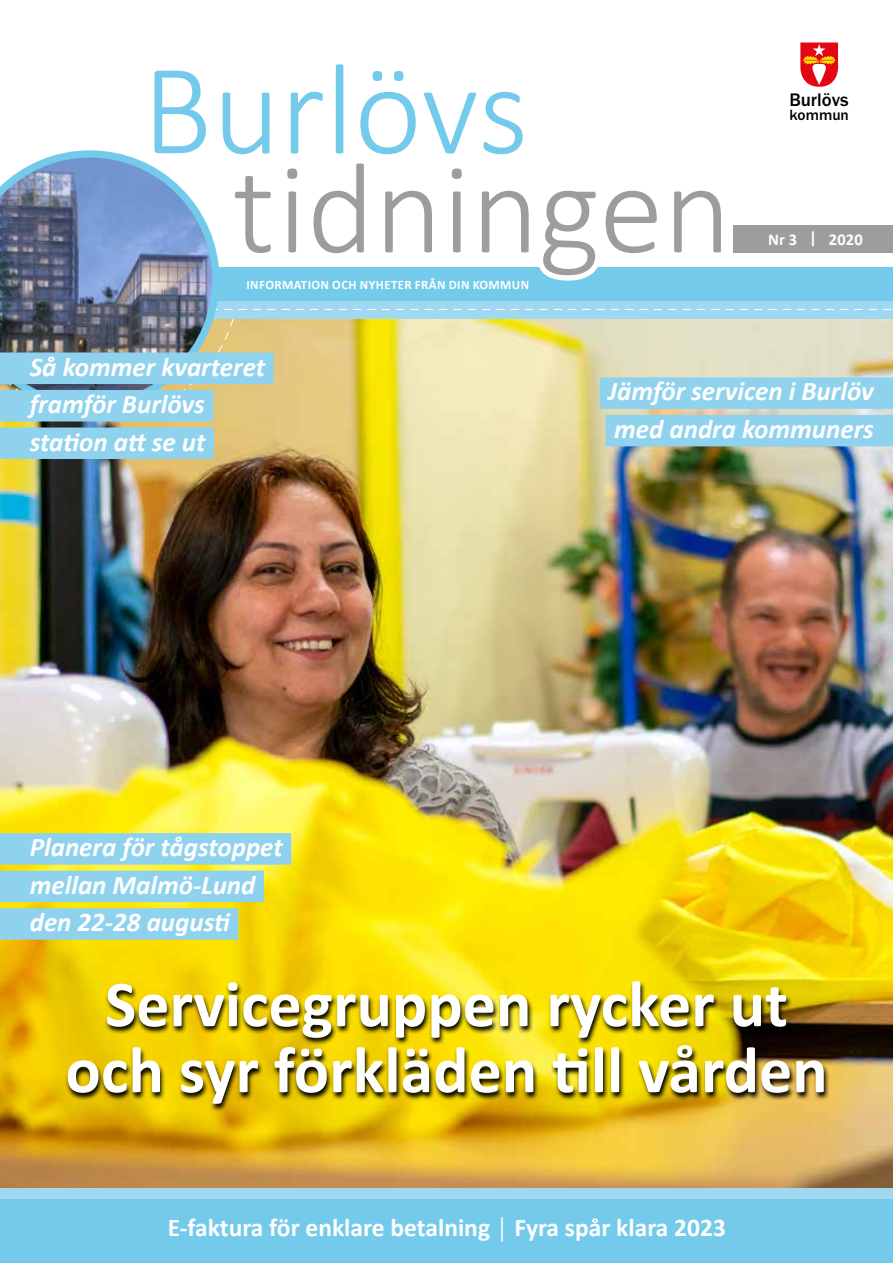
<style>
.page{position:relative;width:893px;height:1263px;background:#fff}
.page>*{position:absolute;margin:0;border:0;box-sizing:border-box;transform-origin:0 0}
.t1{font:300 130.5px/98.9px "Calibri";color:#9d9d9c}
.t2{font:700 66px/66px "Calibri";color:#fff;text-align:center}
.t3{font:italic 700 27px/37.5px "Calibri";color:#fff}
.t4{font:700 25.5px "Calibri";color:#fff}
.t5{font:500 18.75px "Franklin Gothic";color:#000}
.t6{font:700 16.5px "Calibri";letter-spacing:.01em;color:#fff}
.t7{font:500 15.3px "Franklin Gothic";color:#000}
.t8{font:700 12.9px "Calibri";letter-spacing:.03em;color:#fff}
.s1{color:#73caea}
.s2{color:#fff}
</style>
<div class="page">
<img style="left:0;top:418px;width:893px;height:770px">
<div style="left:210px;top:267px;width:683px;height:34px;background:#73caea"></div>
<div style="left:734px;top:225px;width:159px;height:27px;background:#9d9d9c"></div>
<svg style="left:213px;top:301px;width:680px;height:117px;background:#dadbac"></svg>
<svg style="left:65px;top:981px;width:765px;height:130px;background:#ae9706"></svg>
<div style="left:0;top:1197px;width:893px;height:66px;background:#73caea"></div>
<div style="left:0;top:1188px;width:893px;height:11px;background:#9fd8f0"></div>
<svg style="left:800px;top:43px;width:38px;height:44px"></svg>
<img style="left:0;top:150px;width:219px;height:259px">
<div style="left:0;top:352px;width:274px;height:32px;background:#8fd2ee"></div>
<div style="left:0;top:390px;width:213px;height:31px;background:#8fd2ee"></div>
<div style="left:0;top:427px;width:214px;height:32px;background:#8fd2ee"></div>
<div style="left:0;top:833px;width:291px;height:32px;background:#8fd2ee"></div>
<div style="left:0;top:871px;width:264px;height:31px;background:#8fd2ee"></div>
<div style="left:0;top:908px;width:238px;height:32px;background:#8fd2ee"></div>
<div style="left:600px;top:377px;width:293px;height:32px;background:#8fd2ee"></div>
<div style="left:606px;top:415px;width:287px;height:31px;background:#8fd2ee"></div>
<h1 class="t1" style="left:232px;top:59px;width:500px;text-indent:-90px"><span class="s1">Burlövs </span>tidnin<span class="s2">g</span>en</h1>
<p class="t8" style="left:246px;top:277px;width:284px">INFORMATION OCH NYHETER FRÅN DIN KOMMUN</p>
<p class="t5" style="left:789px;top:88px;width:61px">Burlövs</p>
<p class="t7" style="left:790px;top:105px;width:61px">kommun</p>
<p class="t6" style="left:768px;top:229px;width:96px">Nr 3 | 2020</p>
<p class="t3" style="left:30px;top:348px;width:237px">Så kommer kvarteret framför Burlövs station att se ut</p>
<p class="t3" style="left:30px;top:828px;width:254px">Planera för tågstoppet mellan Malmö-Lund den 22-28 augusti</p>
<p class="t3" style="left:608px;top:373px;width:267px">Jämför servicen i Burlöv med andra kommuners</p>
<h2 class="t2" style="left:65px;top:971px;width:764px">Servicegruppen rycker ut och syr förkläden till vården</h2>
<p class="t4" style="left:168px;top:1211px;width:559px">E-faktura för enklare betalning │ Fyra spår klara 2023</p>
</div>
